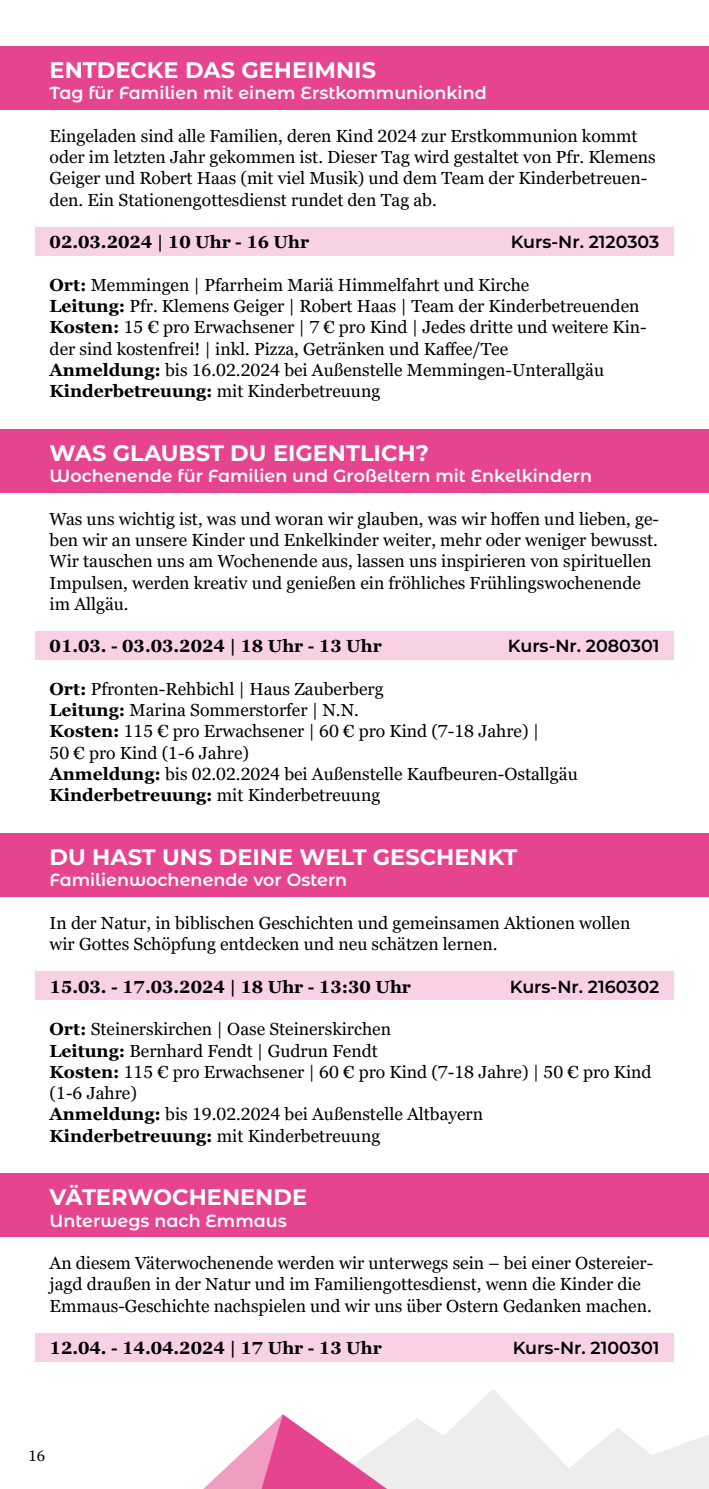
<style>
.page{position:relative;width:709px;height:1489px;background:#fff}
.page>*{position:absolute;margin:0;border:0;box-sizing:border-box;transform-origin:0 0}
.t1{font:700 22.5px "Montserrat";color:#fff}
.t2{font:17.5px/21.2px "Georgia Pro";color:#000}
.t3{font:600 17.5px "Montserrat Alternates";color:#fff}
.t4{font:700 17.5px "Georgia Pro";color:#000}
.t5{font:600 17.5px "Montserrat";color:#000}
.t6{font:15px "Georgia Pro";color:#000}
.s1{font-weight:700}
</style>
<div class="page">
<div style="left:35px;top:227px;width:638px;height:28px;background:#f8d2e4"></div>
<div style="left:35px;top:631px;width:638px;height:28px;background:#f8d2e4"></div>
<div style="left:35px;top:971px;width:638px;height:28px;background:#f8d2e4"></div>
<div style="left:0;top:46px;width:709px;height:64px;background:#e7448f"></div>
<div style="left:0;top:429px;width:709px;height:64px;background:#e7448f"></div>
<div style="left:0;top:833px;width:709px;height:63px;background:#e7448f"></div>
<div style="left:35px;top:1332px;width:638px;height:29px;background:#f8d2e4"></div>
<div style="left:0;top:1173px;width:709px;height:64px;background:#e7448f"></div>
<hr style="left:708px;top:216px;width:1px;height:64px;background:#e7448f">
<hr style="left:708px;top:896px;width:1px;height:64px;background:#e7448f">
<hr style="left:708px;top:599px;width:1px;height:42px;background:#e7448f">
<svg style="left:204px;top:1389px;width:505px;height:99px"></svg>
<p class="t1" style="left:50px;top:54px;width:225px">ENTDECKE DAS GEHEIM</p>
<p class="t1" style="left:336px;top:54px;width:29px">NIS</p>
<p class="t3" style="left:50px;top:81px;width:438px">Tag für Familien mit einem Erstkommunionkind</p>
<p class="t2" style="left:50px;top:126px;width:607px">Eingeladen sind alle Familien, deren Kind 2024 zur Erstkommunion kommt oder im letzten Jahr gekommen ist. Dieser Tag wird gestaltet von Pfr. Klemens Geiger und Robert Haas (mit viel Musik) und dem Team der Kinderbetreuen&shy;den. Ein Stationengottesdienst rundet den Tag ab.</p>
<p class="t4" style="left:50px;top:232px;width:261px">02.03.2024 | 10 Uhr - 16 Uhr</p>
<p class="t5" style="left:511px;top:229px;width:150px">Kurs-Nr. 2120303</p>
<p class="t2" style="left:50px;top:275px;width:598px"><span class="s1">Ort:</span> Memmingen | Pfarrheim Mariä Himmelfahrt und Kirche<br><span class="s1">Leitung:</span> Pfr. Klemens Geiger | Robert Haas | Team der Kinderbetreuenden <span class="s1">Kosten:</span> 15 € pro Erwachsener | 7 € pro Kind | Jedes dritte und weitere Kin&shy;der sind kostenfrei! | inkl. Pizza, Getränken und Kaffee/Tee<br><span class="s1">Anmeldung:</span> bis 16.02.2024 bei Außenstelle Memmingen-Unterallgäu <span class="s1">Kinderbetreuung:</span> mit Kinderbetreuung</p>
<p class="t1" style="left:50px;top:436px;width:20px">WAS</p>
<p class="t1" style="left:113px;top:436px;width:17px">GLA</p>
<p class="t1" style="left:161px;top:436px;width:127px">UBST DU EIGE</p>
<p class="t1" style="left:328px;top:436px;width:102px">NTLI CH?</p>
<p class="t3" style="left:50px;top:463px;width:544px">Wochenende für Familien und Großeltern mit Enkelkindern</p>
<p class="t2" style="left:50px;top:508px;width:611px">Was uns wichtig ist, was und woran wir glauben, was wir hoffen und lieben, ge&shy;ben wir an unsere Kinder und Enkelkinder weiter, mehr oder weniger bewusst.<br>Wir tauschen uns am Wochenende aus, lassen uns inspirieren von spirituellen Impulsen, werden kreativ und genießen ein fröhliches Frühlingswochenende im Allgäu.</p>
<p class="t4" style="left:50px;top:636px;width:334px">01.03. - 03.03.2024 | 18 Uhr - 13 Uhr</p>
<p class="t5" style="left:508px;top:633px;width:153px">Kurs-Nr. 2080301</p>
<p class="t2" style="left:50px;top:679px;width:529px"><span class="s1">Ort:</span> Pfronten-Rehbichl | Haus Zauberberg<br><span class="s1">Leitung:</span> Marina Sommerstorfer | N.N.<br><span class="s1">Kosten:</span> 115 € pro Erwachsener | 60 € pro Kind (7-18 Jahre) |<br>50 € pro Kind (1-6 Jahre)<br><span class="s1">Anmeldung:</span> bis 02.02.2024 bei Außenstelle Kaufbeuren-Ostallgäu <span class="s1">Kinderbetreuung:</span> mit Kinderbetreuung</p>
<p class="t1" style="left:50px;top:840px;width:60px">DU HAS</p>
<p class="t1" style="left:142px;top:840px;width:177px">T UNS DEINE WEL</p>
<p class="t1" style="left:353px;top:840px;width:37px">T GES</p>
<p class="t1" style="left:420px;top:840px;width:99px">CHENKT</p>
<p class="t3" style="left:50px;top:867px;width:299px">Familienwochenende vor Ostern</p>
<p class="t2" style="left:50px;top:912px;width:582px">In der Natur, in biblischen Geschichten und gemeinsamen Aktionen wollen wir Gottes Schöpfung entdecken und neu schätzen lernen.</p>
<p class="t4" style="left:50px;top:976px;width:363px">15.03. - 17.03.2024 | 18 Uhr - 13:30 Uhr</p>
<p class="t5" style="left:510px;top:974px;width:151px">Kurs-Nr. 2160302</p>
<p class="t2" style="left:50px;top:1019px;width:603px"><span class="s1">Ort:</span> Steinerskirchen | Oase Steinerskirchen<br><span class="s1">Leitung:</span> Bernhard Fendt | Gudrun Fendt<br><span class="s1">Kosten:</span> 115 € pro Erwachsener | 60 € pro Kind (7-18 Jahre) | 50 € pro Kind (1-6 Jahre)<br><span class="s1">Anmeldung:</span> bis 19.02.2024 bei Außenstelle Altbayern<br><span class="s1">Kinderbetreuung:</span> mit Kinderbetreuung</p>
<p class="t1" style="left:50px;top:1181px;width:256px">VÄTERWOCHE NENDE</p>
<p class="t3" style="left:50px;top:1207px;width:239px">Unterwegs nach Emmaus</p>
<p class="t2" style="left:50px;top:1253px;width:605px">An diesem Väterwochenende werden wir unterwegs sein – bei einer Ostereier&shy;jagd draußen in der Natur und im Familiengottesdienst, wenn die Kinder die<br>Emmaus-Geschichte nachspielen und wir uns über Ostern Gedanken machen.</p>
<p class="t4" style="left:50px;top:1337px;width:334px">12.04. - 14.04.2024 | 17 Uhr - 13 Uhr</p>
<p class="t5" style="left:512px;top:1335px;width:148px">Kurs-Nr. 2100301</p>
<p class="t6" style="left:28px;top:1446px;width:18px">16</p>
</div>
